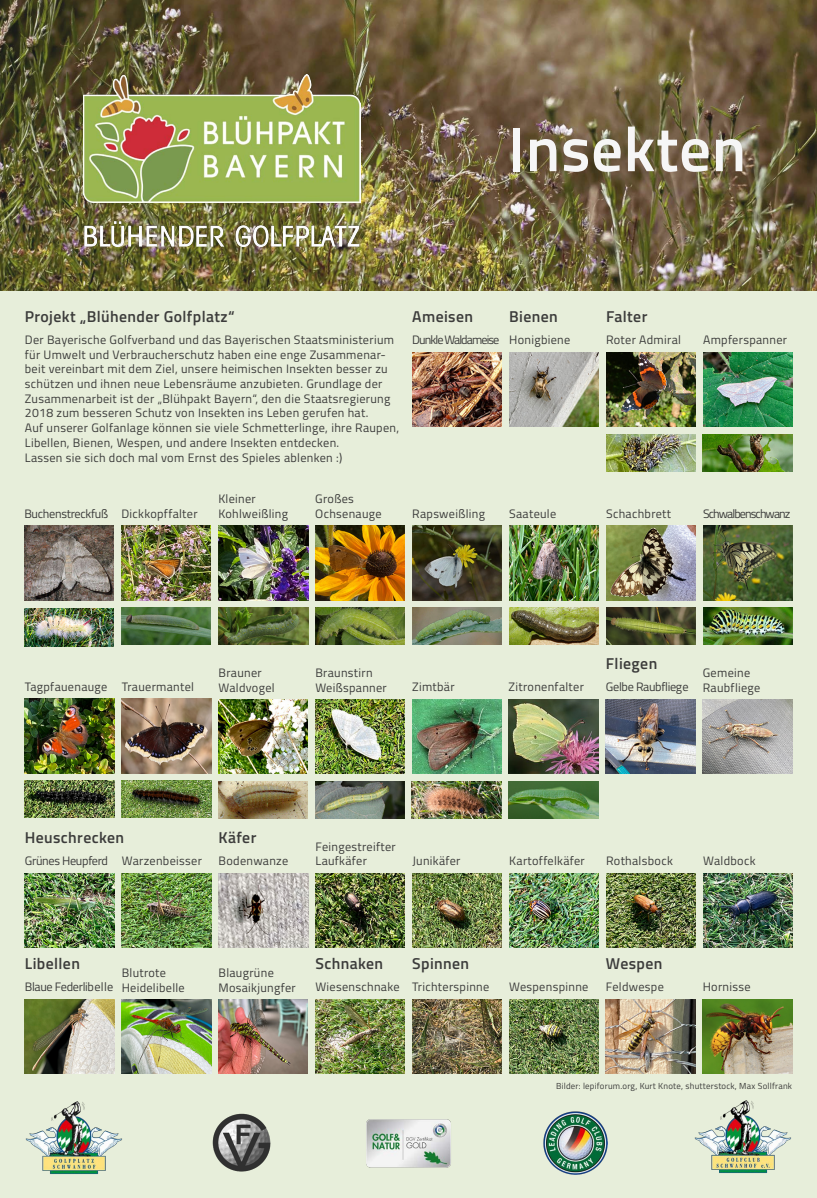
<style>
.page{position:relative;width:817px;height:1198px;background:#fff}
.page>*{position:absolute;margin:0;border:0;box-sizing:border-box;transform-origin:0 0}
.t1{font:600 63px "Titillium";letter-spacing:.01em;color:#f6f6f6}
.t2{font:600 15.75px "Titillium";letter-spacing:.025em;color:#3c3c3b}
.t3{font:12.25px/14.7px "Titillium";letter-spacing:.025em;color:#3c3c3b}
.t4{font:12.25px "Titillium";letter-spacing:-.025em;color:#3c3c3b}
.t5{font:12.25px "Titillium";letter-spacing:-.075em;color:#3c3c3b}
.t6{font:8.75px "Titillium";letter-spacing:.025em;color:#3c3c3b}
</style>
<div class="page">
<div style="left:0;top:290px;width:816px;height:908px;background:#e7eeda"></div>
<img style="left:0;top:0;width:816px;height:290px">
<img style="left:543px;top:1111px;width:64px;height:63px">
<img style="left:693px;top:1099px;width:98px;height:76px">
<img style="left:363px;top:1115px;width:90px;height:55px">
<img style="left:212px;top:1114px;width:58px;height:58px">
<img style="left:25px;top:1099px;width:98px;height:76px">
<img style="left:84px;top:74px;width:276px;height:172px">
<img style="left:218px;top:699px;width:90px;height:75px">
<img style="left:702px;top:352px;width:90px;height:75px">
<img style="left:315px;top:699px;width:89px;height:75px">
<img style="left:121px;top:526px;width:89px;height:74px">
<img style="left:702px;top:434px;width:89px;height:37px">
<img style="left:315px;top:781px;width:89px;height:38px">
<img style="left:218px;top:781px;width:89px;height:38px">
<img style="left:121px;top:608px;width:89px;height:37px">
<img style="left:218px;top:526px;width:90px;height:74px">
<img style="left:509px;top:526px;width:89px;height:74px">
<img style="left:315px;top:526px;width:89px;height:74px">
<img style="left:412px;top:526px;width:89px;height:74px">
<img style="left:509px;top:608px;width:89px;height:37px">
<img style="left:315px;top:608px;width:89px;height:37px">
<img style="left:218px;top:608px;width:90px;height:37px">
<img style="left:412px;top:608px;width:89px;height:37px">
<img style="left:702px;top:526px;width:90px;height:74px">
<img style="left:605px;top:352px;width:90px;height:75px">
<img style="left:605px;top:526px;width:90px;height:74px">
<img style="left:122px;top:699px;width:89px;height:74px">
<img style="left:605px;top:434px;width:90px;height:37px">
<img style="left:605px;top:608px;width:90px;height:37px">
<img style="left:702px;top:608px;width:90px;height:37px">
<img style="left:122px;top:781px;width:89px;height:37px">
<img style="left:508px;top:699px;width:89px;height:75px">
<img style="left:412px;top:699px;width:89px;height:75px">
<img style="left:508px;top:781px;width:89px;height:38px">
<img style="left:411px;top:781px;width:90px;height:38px">
<img style="left:24px;top:526px;width:90px;height:74px">
<img style="left:24px;top:609px;width:90px;height:37px">
<img style="left:122px;top:873px;width:89px;height:74px">
<img style="left:25px;top:873px;width:89px;height:74px">
<img style="left:702px;top:699px;width:89px;height:75px">
<img style="left:412px;top:1000px;width:89px;height:74px">
<img style="left:605px;top:699px;width:89px;height:75px">
<img style="left:702px;top:1000px;width:89px;height:74px">
<img style="left:605px;top:1000px;width:89px;height:74px">
<img style="left:122px;top:1000px;width:89px;height:74px">
<img style="left:25px;top:1000px;width:89px;height:74px">
<img style="left:218px;top:1000px;width:90px;height:74px">
<img style="left:412px;top:352px;width:89px;height:75px">
<img style="left:25px;top:699px;width:89px;height:74px">
<img style="left:25px;top:781px;width:89px;height:37px">
<img style="left:509px;top:352px;width:89px;height:75px">
<img style="left:315px;top:1000px;width:89px;height:74px">
<img style="left:508px;top:1000px;width:90px;height:74px">
<img style="left:218px;top:873px;width:90px;height:74px">
<img style="left:315px;top:873px;width:89px;height:74px">
<img style="left:605px;top:873px;width:90px;height:74px">
<img style="left:509px;top:873px;width:89px;height:74px">
<img style="left:702px;top:873px;width:90px;height:74px">
<img style="left:412px;top:873px;width:89px;height:74px">
<h1 class="t1" style="left:508px;top:102px;width:239px">Insekten</h1>
<p class="t2" style="left:25px;top:305px;width:211px">Projekt „Blühender Golfplatz“</p>
<p class="t3" style="left:25px;top:332px;width:375px">Der Bayerische Golfverband und das Bayerischen Staatsministerium für Umwelt und Verbraucherschutz haben eine enge Zusammenar&shy;beit vereinbart mit dem Ziel, unsere heimischen Insekten besser zu schützen und ihnen neue Lebensräume anzubieten. Grundlage der Zusammenarbeit ist der „Blühpakt Bayern“, den die Staatsregierung 2018 zum besseren Schutz von Insekten ins Leben gerufen hat.<br>Auf unserer Golfanlage können sie viele Schmetterlinge, ihre Raupen, Libellen, Bienen, Wespen, und andere Insekten entdecken.<br>Lassen sie sich doch mal vom Ernst des Spieles ablenken :)</p>
<p class="t2" style="left:412px;top:305px;width:62px">Ameisen</p>
<p class="t5" style="left:412px;top:331px;width:89px">Dunkle Waldameise</p>
<p class="t2" style="left:509px;top:305px;width:50px">Bienen</p>
<p class="t3" style="left:509px;top:332px;width:63px">Honigbiene</p>
<p class="t2" style="left:605px;top:305px;width:43px">Falter</p>
<p class="t3" style="left:605px;top:332px;width:76px">Roter Admiral</p>
<p class="t3" style="left:702px;top:332px;width:85px">Ampferspanner</p>
<p class="t4" style="left:24px;top:504px;width:85px">Buchenstreckfuß</p>
<p class="t3" style="left:315px;top:491px;width:68px">Großes<br>Ochsenauge</p>
<p class="t3" style="left:218px;top:491px;width:71px">Kleiner<br>Kohlweißling</p>
<p class="t3" style="left:121px;top:505px;width:78px">Dickkopffalter</p>
<p class="t3" style="left:509px;top:505px;width:49px">Saateule</p>
<p class="t3" style="left:412px;top:505px;width:74px">Rapsweißling</p>
<p class="t3" style="left:605px;top:505px;width:66px">Schachbrett</p>
<p class="t5" style="left:702px;top:504px;width:89px">Schwalbenschwanz</p>
<p class="t3" style="left:25px;top:679px;width:84px">Tagpfauenauge</p>
<p class="t3" style="left:315px;top:665px;width:73px">Braunstirn<br>Weißspanner</p>
<p class="t3" style="left:218px;top:665px;width:58px">Brauner<br>Waldvogel</p>
<p class="t3" style="left:122px;top:679px;width:74px">Trauermantel</p>
<p class="t3" style="left:412px;top:679px;width:44px">Zimtbär</p>
<p class="t3" style="left:508px;top:679px;width:77px">Zitronenfalter</p>
<p class="t2" style="left:605px;top:652px;width:53px">Fliegen</p>
<p class="t4" style="left:605px;top:678px;width:84px">Gelbe Raubfliege</p>
<p class="t3" style="left:702px;top:665px;width:59px">Gemeine<br>Raubfliege</p>
<p class="t2" style="left:25px;top:825px;width:101px">Heuschrecken</p>
<p class="t4" style="left:25px;top:852px;width:85px">Grünes Heupferd</p>
<p class="t3" style="left:122px;top:853px;width:82px">Warzenbeisser</p>
<p class="t2" style="left:218px;top:825px;width:39px">Käfer</p>
<p class="t3" style="left:218px;top:853px;width:71px">Bodenwanze</p>
<p class="t3" style="left:412px;top:853px;width:50px">Junikäfer</p>
<p class="t3" style="left:509px;top:853px;width:77px">Kartoffelkäfer</p>
<p class="t3" style="left:605px;top:853px;width:68px">Rothalsbock</p>
<p class="t3" style="left:702px;top:853px;width:54px">Waldbock</p>
<p class="t3" style="left:315px;top:838px;width:82px">Feingestreifter<br>Laufkäfer</p>
<p class="t2" style="left:25px;top:952px;width:57px">Libellen</p>
<p class="t4" style="left:25px;top:978px;width:90px">Blaue Federlibelle</p>
<p class="t3" style="left:122px;top:965px;width:65px">Blutrote<br>Heidelibelle</p>
<p class="t3" style="left:218px;top:965px;width:79px">Blaugrüne<br>Mosaikjungfer</p>
<p class="t2" style="left:315px;top:952px;width:69px">Schnaken</p>
<p class="t3" style="left:315px;top:979px;width:86px">Wiesenschnake</p>
<p class="t3" style="left:508px;top:979px;width:81px">Wespenspinne</p>
<p class="t2" style="left:412px;top:952px;width:58px">Spinnen</p>
<p class="t3" style="left:412px;top:979px;width:79px">Trichterspinne</p>
<p class="t2" style="left:605px;top:952px;width:58px">Wespen</p>
<p class="t3" style="left:605px;top:979px;width:59px">Feldwespe</p>
<p class="t3" style="left:702px;top:979px;width:49px">Hornisse</p>
<p class="t6" style="left:555px;top:1079px;width:237px">Bilder: lepiforum.org, Kurt Knote, shutterstock, Max Sollfrank</p>
</div>
